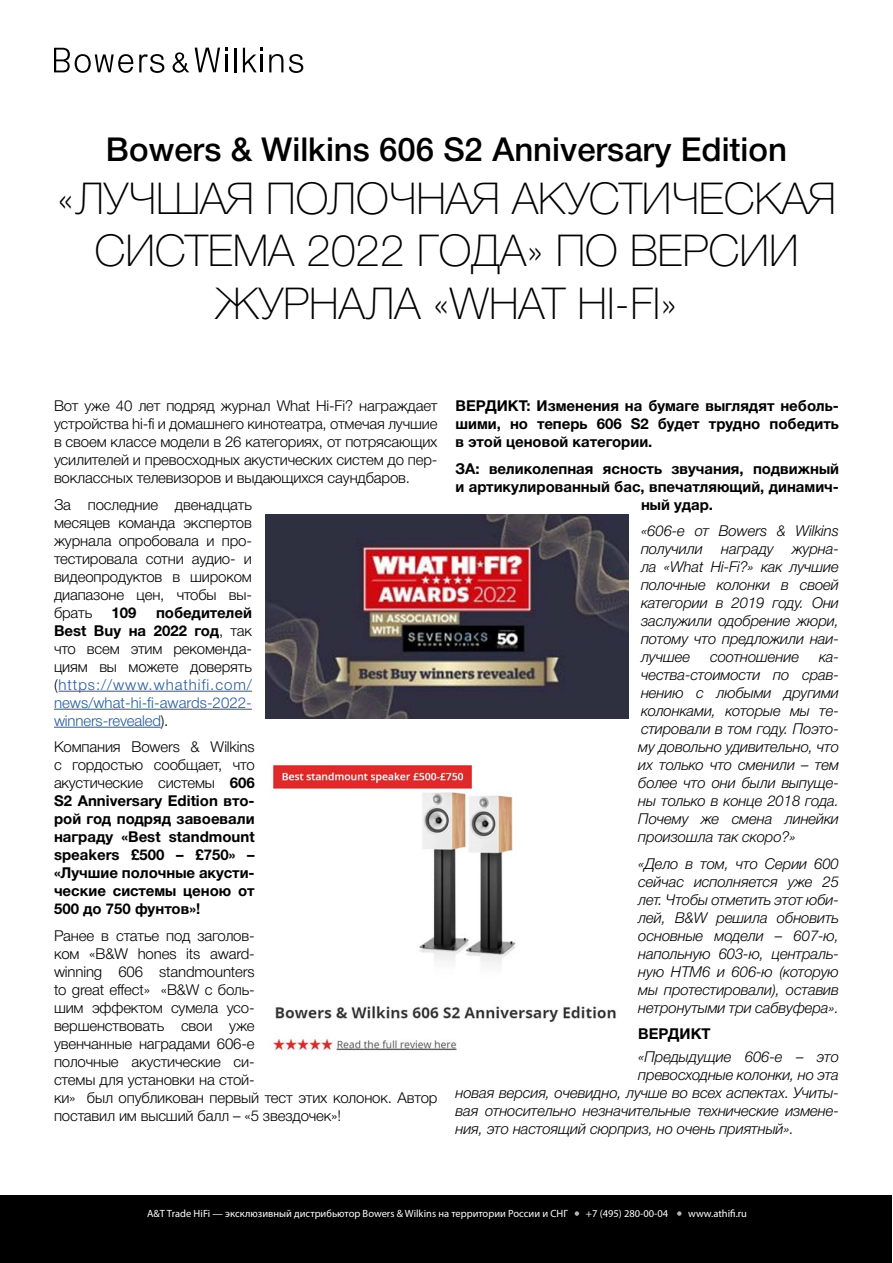
<style>
.page{position:relative;width:893px;height:1263px;background:#fff}
.page>*{position:absolute;margin:0;border:0;box-sizing:border-box;transform-origin:0 0}
.t1{font:100 44.1px/52.8px "Helvetica Neue Cyr";color:#000;text-align:center}
.t2{font:500 33px "Helvetica Neue Cyr";color:#000}
.t3{font:italic 300 15px/18px "Helvetica Neue Cyr";letter-spacing:-.01em;color:#000;text-align:justify}
.t4{font:300 15px/18px "Helvetica Neue Cyr";letter-spacing:-.01em;color:#000;text-align:justify}
.t5{font:700 15px/18px "Helvetica Neue Cyr";color:#000;text-align:justify}
.t6{font:300 15px/18px "Helvetica Neue Cyr";letter-spacing:.005em;color:#275b9b;text-align:justify}
.t7{font:10.5px "Myriad Pro";color:#fff}
.s1{font-weight:700;color:#000}
.s2{color:#000}
.s3{font-weight:300}
</style>
<div class="page">
<hr style="left:59px;top:691px;width:193px;height:1px;background:#275b9b">
<hr style="left:54px;top:709px;width:198px;height:1px;background:#275b9b">
<hr style="left:54px;top:727px;width:107px;height:1px;background:#275b9b">
<div style="left:1px;top:1195px;width:891px;height:67px;background:#000"></div>
<svg style="left:269px;top:54px;width:34px;height:19px"></svg>
<svg style="left:139px;top:54px;width:25px;height:19px"></svg>
<hr style="left:234px;top:48px;width:2px;height:24px;background:#000">
<svg style="left:173px;top:52px;width:16px;height:21px"></svg>
<svg style="left:54px;top:48px;width:79px;height:25px"></svg>
<svg style="left:195px;top:48px;width:32px;height:24px"></svg>
<svg style="left:243px;top:48px;width:20px;height:24px"></svg>
<svg style="left:575px;top:1211px;width:4px;height:5px"></svg>
<svg style="left:677px;top:1211px;width:5px;height:5px"></svg>
<img style="left:265px;top:514px;width:363px;height:204px">
<img style="left:272px;top:764px;width:344px;height:287px">
<h2 class="t2" style="left:106px;top:131px;width:683px">Bowers &amp; Wilkins 606 S2 Anniversary Edition</h2>
<h1 class="t1" style="left:57px;top:172px;width:780px">«ЛУЧШАЯ ПОЛОЧНАЯ АКУСТИЧЕСКАЯ<br>СИСТЕМА 2022 ГОДА» ПО ВЕРСИИ<br>ЖУРНАЛА «WHAT HI-FI»</h1>
<p class="t4" style="left:54px;top:397px;width:385px">Вот уже 40 лет подряд журнал What Hi-Fi? награждает устройства hi-fi и домашнего кинотеатра, отмечая лучшие в своем классе модели в 26 категориях, от потрясающих усилителей и превосходных акустических систем до пер&shy;воклассных телевизоров и выдающихся саундбаров.</p>
<p class="t4" style="left:54px;top:495px;width:199px">За последние двенадцать месяцев команда экспертов журнала опробовала и про&shy;тестировала сотни аудио- и видеопродуктов в широком диапазоне цен, чтобы вы&shy;брать</p>
<p class="t6" style="left:54px;top:603px;width:199px;text-indent:102px"><span class="s1">победителей Best Buy на 2022 год</span><span class="s2">, так что всем этим рекоменда&shy;циям вы можете доверять (</span>https://www.whathifi.com/ news/what-hi-fi-awards-2022- winners-revealed<span class="s2">).</span></p>
<p class="t5" style="left:54px;top:738px;width:202px"><span class="s3">Компания Bowers &amp; Wilkins с гордостью сообщает, что акустические системы</span> 606<br>S2 Anniversary Edition вто&shy;рой год подряд завоевали награду «Best standmount speakers £500 – £750» – «Лучшие полочные акусти&shy;ческие системы ценою от 500 до 750 фунтов»!</p>
<p class="t4" style="left:54px;top:926px;width:385px;text-align:left">Ранее в статье под заголов-<br>ком «B&amp;W hones its award-<br>winning 606 standmounters<br>to great effect» «B&amp;W с боль-<br>шим эффектом сумела усо-<br>вершенствовать свои уже<br>увенчанные наградами 606-е<br>полочные акустические си-<br>стемы для установки на стой-<br>ки» был опубликован первый тест этих колонок. Автор поставил им высший балл – «5 звездочек»!</p>
<p class="t5" style="left:112px;top:603px;width:27px">109</p>
<p class="t5" style="left:455px;top:397px;width:385px">ВЕРДИКТ: Изменения на бумаге выглядят неболь&shy;шими, но теперь 606 S2 будет трудно победить в этой ценовой категории.</p>
<p class="t5" style="left:455px;top:459px;width:385px">ЗА: великолепная ясность звучания, подвижный</p>
<p class="t5" style="left:455px;top:477px;width:385px">и артикулированный бас, впечатляющий, динамич-</p>
<p class="t5" style="left:641px;top:495px;width:74px">ный удар.</p>
<p class="t3" style="left:641px;top:522px;width:199px">«606-е от Bowers &amp; Wilkins получили награду журна&shy;ла «What Hi-Fi?» как лучшие полочные колонки в своей категории в 2019 году. Они заслужили одобрение жюри, потому что предложили наи&shy;лучшее</p>
<p class="t3" style="left:710px;top:648px;width:91px">соотношение</p>
<p class="t3" style="left:638px;top:648px;width:202px;text-indent:181px">ка&shy;чества-стоимости по срав&shy;нению с любыми другими колонками, которые мы те&shy;стировали в том году. Поэто&shy;му довольно удивительно, что их только что сменили – тем более что они были выпуще&shy;ны только в конце 2018 года.<br>Почему же смена линейки произошла так скоро?»</p>
<p class="t3" style="left:638px;top:854px;width:202px">«Дело в том, что Серии 600 сейчас исполняется уже 25 лет. Чтобы отметить этот юби&shy;лей, B&amp;W решила обновить основные модели – 607-ю, напольную 603-ю, централь&shy;ную HTM6 и 606-ю (которую мы протестировали), оставив нетронутыми три сабвуфера».</p>
<p class="t5" style="left:638px;top:1025px;width:74px">ВЕРДИКТ</p>
<p class="t3" style="left:638px;top:1047px;width:202px">«Предыдущие 606-е – это</p>
<p class="t3" style="left:638px;top:1065px;width:202px">превосходные колонки, но эта</p>
<p class="t3" style="left:455px;top:1083px;width:385px">новая версия, очевидно, лучше во всех аспектах. Учиты-</p>
<p class="t3" style="left:455px;top:1101px;width:385px">вая относительно незначительные технические измене-</p>
<p class="t3" style="left:455px;top:1119px;width:340px">ния, это настоящий сюрприз, но очень приятный».</p>
<p class="t7" style="left:147px;top:1207px;width:422px">A&amp;T Trade HiFi — эксклюзивный дистрибьютор Bowers &amp; Wilkins на территории России и СНГ</p>
<p class="t7" style="left:586px;top:1207px;width:84px">+7 (495) 280-00-04</p>
<p class="t7" style="left:688px;top:1207px;width:60px">www.athifi.ru</p>
</div>
